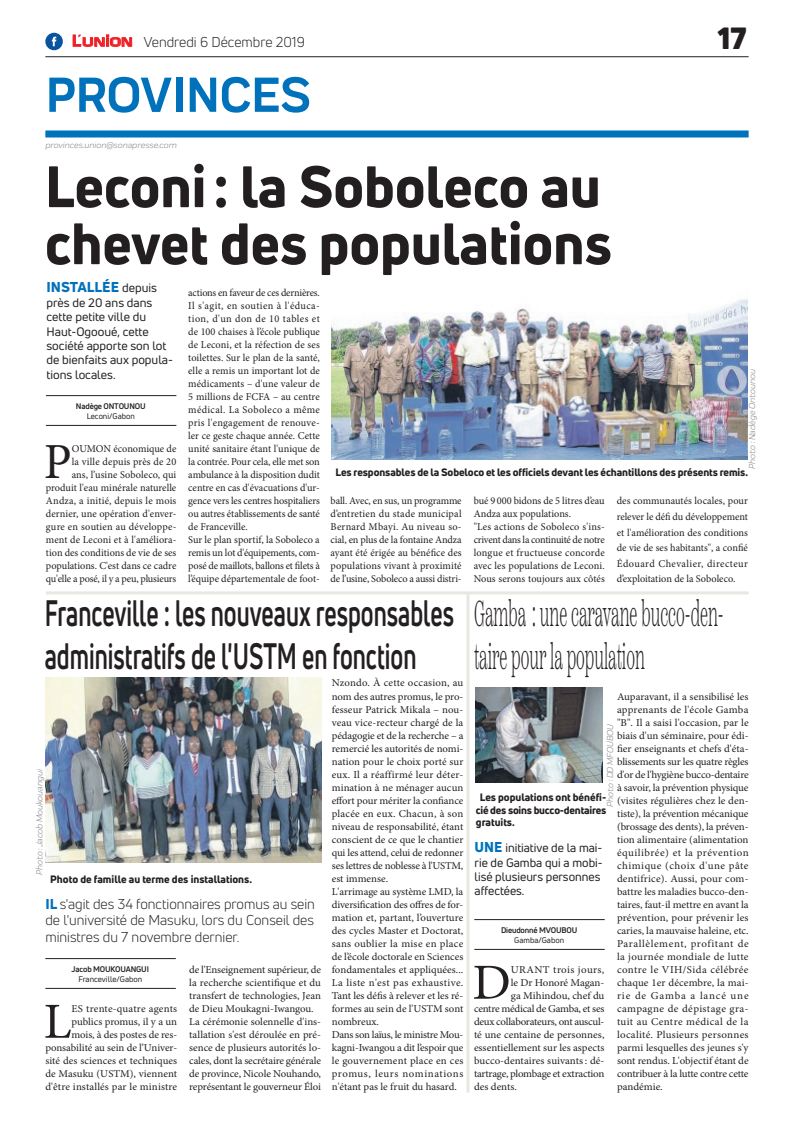
<style>
.page{position:relative;width:794px;height:1129px;background:#fff}
.page>*{position:absolute;margin:0;border:0;box-sizing:border-box;transform-origin:0 0}
.t1{font:800 57px/57px "Uni Neue";color:#231f20}
.t2{font:700 51px "Praktika";color:#0072bc}
.t3{font:50.5px "Minion Pro";color:#231f20}
.t4{font:50.5px "Minion Pro";color:#231f20;scale:1.04 1}
.t5{font:700 36px/43.2px "Uni Neue";color:#231f20;scale:.65 1}
.t6{font:300 36px/43.2px "Scotch Text";color:#231f20;scale:.43 1}
.t7{font:900 30px "Uni Neue";color:#231f20}
.t8{font:14px/16.8px "Uni Neue";color:#231f20;text-align:justify}
.t9{font:800 14px "Uni Neue";color:#0072bc}
.t10{font:12px/14.4px "Uni Neue";color:#231f20}
.t11{font:10.5px/13px "Minion Pro";color:#231f20}
.t12{font:10.5px/13px "Minion Pro";color:#231f20;text-align:justify;scale:1.04 1}
.t13{font:800 10.5px/12.6px "Uni Neue";letter-spacing:-.01em;color:#231f20;text-align:justify}
.t14{font:10.5px "Minion Pro";letter-spacing:-.025em;color:#231f20;scale:1.04 1}
.t15{font:10.5px "Minion Pro";letter-spacing:.035em;color:#231f20;scale:1.04 1}
.t16{font:italic 9px "Praktika";color:#818386}
.t17{font:700 8px "Uni Neue";letter-spacing:-.02em;color:#231f20}
.t18{font:8px "Uni Neue";color:#231f20}
.s1{font-family:"Eurostile";font-weight:600;font-size:15px;color:#ee1d23}
.s2{font-family:"Eurostile";font-weight:600;font-size:11.4px;color:#ee1d23}
.s3{font-weight:400;font-size:12px;color:#231f20}
.s4{font-weight:800;color:#0072bc}
.s5{font-weight:800;font-size:14px;color:#0072bc}
</style>
<div class="page">
<div style="left:45px;top:130px;width:703px;height:7px;background:#0072bc"></div>
<hr style="left:45px;top:56px;width:703px;height:1px;background:#231f20">
<svg style="left:72px;top:34px;width:60px;height:13px"></svg>
<div style="left:45px;top:33px;width:18px;height:17px;background:#08549e;border-radius:50%"></div>
<svg style="left:52px;top:37px;width:4px;height:9px"></svg>
<hr style="left:45px;top:987px;width:131px;height:1px;background:#231f20">
<hr style="left:45px;top:958px;width:131px;height:1px;background:#231f20">
<img style="left:45px;top:677px;width:276px;height:185px">
<hr style="left:474px;top:948px;width:131px;height:1px;background:#231f20">
<hr style="left:474px;top:919px;width:131px;height:1px;background:#231f20">
<img style="left:475px;top:687px;width:128px;height:95px">
<hr style="left:46px;top:591px;width:702px;height:3px;background:#e7e8e2">
<hr style="left:466px;top:593px;width:3px;height:499px;background:#e7e8e2">
<hr style="left:46px;top:425px;width:130px;height:1px;background:#231f20">
<hr style="left:46px;top:395px;width:130px;height:1px;background:#231f20">
<img style="left:332px;top:299px;width:416px;height:160px">
<h3 class="t8" style="left:72px;top:33px;width:234px"><span class="s1">L</span><span class="s2">UNION</span> Vendredi 6 Décembre 2019</h3>
<h2 class="t2" style="left:46px;top:54px;width:266px">PROVINCES</h2>
<p class="t16" style="left:45px;top:139px;width:133px">provinces.union@sonapresse.com</p>
<h3 class="t7" style="left:717px;top:17px;width:30px">17</h3>
<h1 class="t1" style="left:45px;top:157px;width:568px">Leconi: la Soboleco au chevet des populations</h1>
<h3 class="t9" style="left:46px;top:278px;width:112px">INSTALLÉE <span class="s3">depuis</span></h3>
<p class="t10" style="left:46px;top:295px;width:128px">près de 20 ans dans cette petite ville du<br>Haut-Ogooué, cette société apporte son lot de bienfaits aux popula&shy;tions locales.</p>
<p class="t17" style="left:76px;top:400px;width:71px">Nadège ONTOUNOU</p>
<p class="t18" style="left:87px;top:411px;width:50px">Leconi/Gabon</p>
<p class="t11" style="left:188px;top:286px;width:133px">actions en faveur de ces dernières.<br>Il s'agit, en soutien à l'éduca&shy;tion, d'un don de 10 tables et de 100 chaises à l’école publique de Leconi, et la réfection de ses toilettes. Sur le plan de la santé, elle a remis un important lot de médicaments – d'une valeur de<br>5 millions de FCFA – au centre médical. La Soboleco a même pris l'engagement de renouve&shy;ler ce geste chaque année. Cette unité sanitaire étant l'unique de la contrée. Pour cela, elle met son ambulance à la disposition dudit centre en cas d'évacuations d'ur&shy;gence vers les centres hospitaliers ou autres établissements de santé de Franceville.<br>Sur le plan sportif, la Soboleco a remis un lot d'équipements, com&shy;posé de maillots, ballons et filets à l’équipe départementale de foot-</p>
<p class="t16" style="left:746px;top:468px;width:101px;rotate:-90deg">Photo : Nadège Ontounou</p>
<p class="t11" style="left:46px;top:442px;width:132px;text-align:right">OUMON économique de<br>la ville depuis près de 20<br>ans, l’usine Soboleco, qui produit l'eau minérale naturelle<br>Andza, a initié, depuis le mois dernier, une opération d'enver&shy;gure en soutien au développe&shy;ment de Leconi et à l'améliora&shy;tion des conditions de vie de ses populations. C'est dans ce cadre qu'elle a posé, il y a peu, plusieurs</p>
<h3 class="t3" style="left:44px;top:428px;width:29px">P</h3>
<p class="t13" style="left:335px;top:465px;width:414px">Les responsables de la Sobeloco et les officiels devant les échantillons des présents remis.</p>
<p class="t11" style="left:330px;top:494px;width:133px;text-align:justify">ball. Avec, en sus, un programme d’entretien du stade municipal Bernard Mbayi. Au niveau so&shy;cial, en plus de la fontaine Andza ayant été érigée au bénéfice des populations vivant à proximité de l’usine, Soboleco a aussi distri-</p>
<p class="t11" style="left:473px;top:494px;width:133px">bué 9 000 bidons de 5 litres d’eau<br>Andza aux populations.<br>"Les actions de Soboleco s'ins&shy;crivent dans la continuité de notre longue et fructueuse concorde avec les populations de Leconi.<br>Nous serons toujours aux côtés</p>
<p class="t11" style="left:617px;top:493px;width:133px;line-height:15.6px;text-align:justify">des communautés locales, pour relever le défi du développement et l'amélioration des conditions de vie de ses habitants", a confié Édouard Chevalier, directeur d’exploitation de la Soboleco.</p>
<h3 class="t5" style="left:45px;top:591px;width:631px">Franceville : les nouveaux responsables administratifs de l'USTM en fonction</h3>
<p class="t16" style="left:33px;top:875px;width:107px;rotate:-90deg">Photo : Jacob Moukouangui</p>
<p class="t13" style="left:50px;top:872px;width:203px">Photo de famille au terme des installations.</p>
<h3 class="t8" style="left:45px;top:894px;width:271px"><span class="s4">IL</span> s'agit des 34 fonctionnaires promus au sein de l'université de Masuku, lors du Conseil des ministres du 7 novembre dernier.</h3>
<p class="t17" style="left:72px;top:963px;width:79px">Jacob MOUKOUANGUI</p>
<p class="t18" style="left:78px;top:973px;width:65px">Franceville/Gabon</p>
<p class="t11" style="left:45px;top:1001px;width:133px;text-align:right">ES trente-quatre agents publics promus, il y a un<br>mois, à des postes de res&shy;ponsabilité au sein de l’Univer&shy;sité des sciences et techniques de Masuku (USTM), viennent d'être installés par le ministre</p>
<h3 class="t3" style="left:43px;top:987px;width:29px">L</h3>
<p class="t11" style="left:189px;top:962px;width:133px">de l'Enseignement supérieur, de la recherche scientifique et du transfert de technologies, Jean de Dieu Moukagni-Iwangou.<br>La cérémonie solennelle d'ins&shy;tallation s'est déroulée en pré&shy;sence de plusieurs autorités lo&shy;cales, dont la secrétaire générale de province, Nicole Nouhando, représentant le gouverneur Éloi</p>
<p class="t11" style="left:332px;top:676px;width:133px">Nzondo. À cette occasion, au nom des autres promus, le pro&shy;fesseur Patrick Mikala – nou&shy;veau vice-recteur chargé de la pédagogie et de la recherche – a remercié les autorités de nomi&shy;nation pour le choix porté sur eux. Il a réaffirmé leur déter&shy;mination à ne ménager aucun effort pour mériter la confiance placée en eux. Chacun, à son niveau de responsabilité, étant conscient de ce que le chantier qui les attend, celui de redonner ses lettres de noblesse à l'USTM, est immense.<br>L'arrimage au système LMD, la diversification des offres de for&shy;mation et, partant, l’ouverture des cycles Master et Doctorat, sans oublier la mise en place de l’école doctorale en Sciences fondamentales et appliquées...<br>La liste n'est pas exhaustive.<br>Tant les défis à relever et les ré&shy;formes au sein de l'USTM sont nombreux.<br>Dans son laïus, le ministre Mou&shy;kagni-Iwangou a dit l’espoir que le gouvernement place en ces promus, leurs nominations n'étant pas le fruit du hasard.</p>
<h3 class="t6" style="left:474px;top:592px;width:582px">Gamba : une caravane bucco-den&shy;taire pour la population</h3>
<p class="t12" style="left:617px;top:689px;width:128px">Auparavant, il a sensibilisé les apprenants de l'école Gamba "B". Il a saisi l'occasion, par le biais d'un séminaire, pour édi&shy;fier enseignants et chefs d'éta&shy;blissements sur les quatre règles d'or de l'hygiène bucco-dentaire à savoir, la prévention physique (visites régulières chez le den&shy;tiste), la prévention mécanique (brossage des dents), la préven&shy;tion alimentaire (alimentation équilibrée) et la prévention chimique (choix d'une pâte dentifrice). Aussi, pour com&shy;battre les maladies bucco-den&shy;taires, faut-il mettre en avant la prévention, pour prévenir les caries, la mauvaise haleine, etc.<br>Parallèlement, profitant de la journée mondiale de lutte contre le VIH/Sida célébrée chaque 1er décembre, la mai&shy;rie de Gamba a lancé une campagne de dépistage gra&shy;tuit au Centre médical de la localité. Plusieurs personnes parmi lesquelles des jeunes s'y sont rendus. L'objectif étant de contribuer à la lutte contre cette pandémie.</p>
<p class="t16" style="left:604px;top:806px;width:84px;rotate:-90deg">Photo : DD MFOUBOU</p>
<p class="t13" style="left:476px;top:790px;width:132px;text-indent:4px">Les populations ont bénéfi&shy;cié des soins bucco-dentaires gratuits.</p>
<p class="t10" style="left:474px;top:840px;width:130px"><span class="s5">UNE</span> initiative de la mai&shy;rie de Gamba qui a mobi&shy;lisé plusieurs personnes affectées.</p>
<p class="t17" style="left:501px;top:924px;width:78px">Dieudonné MVOUBOU</p>
<p class="t18" style="left:514px;top:935px;width:51px">Gamba/Gabon</p>
<h3 class="t4" style="left:472px;top:948px;width:39px">D</h3>
<p class="t15" style="left:511px;top:962px;width:91px">URANT trois jours,</p>
<p class="t12" style="left:511px;top:975px;width:91px">le Dr Honoré Magan-</p>
<p class="t12" style="left:511px;top:988px;width:91px">ga Mihindou, chef du</p>
<p class="t14" style="left:474px;top:1001px;width:127px">centre médical de Gamba, et ses</p>
<p class="t14" style="left:474px;top:1014px;width:127px">deux collaborateurs, ont auscul-</p>
<p class="t12" style="left:474px;top:1027px;width:127px">té une centaine de personnes,</p>
<p class="t12" style="left:474px;top:1040px;width:127px">essentiellement sur les aspects</p>
<p class="t12" style="left:474px;top:1053px;width:127px">bucco-dentaires suivants: dé-</p>
<p class="t14" style="left:474px;top:1066px;width:127px">tartrage, plombage et extraction</p>
<p class="t12" style="left:474px;top:1079px;width:43px">des dents.</p>
</div>
